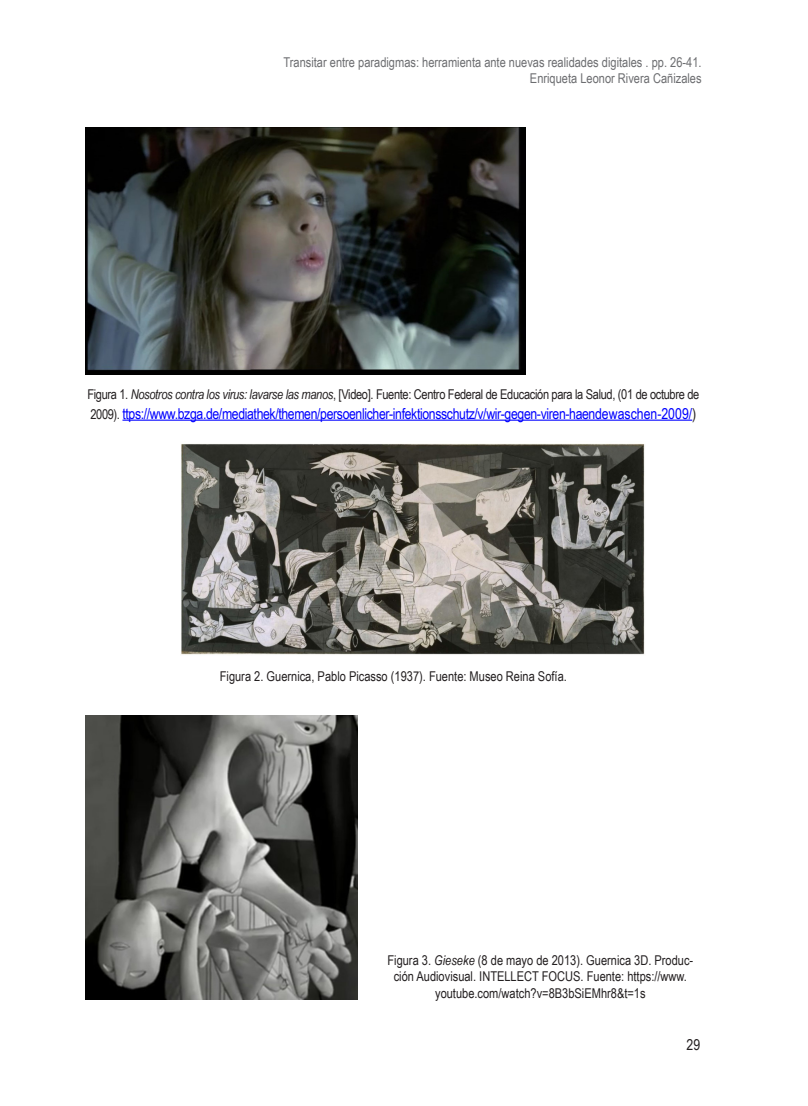
<style>
.page{position:relative;width:808px;height:1106px;background:#fff}
.page>*{position:absolute;margin:0;border:0;box-sizing:border-box;transform-origin:0 0}
.pie_de_imagen{font:15px "Arial Narrow";letter-spacing:-.025em;color:#00f}
.t1{font:15px "Arial Narrow";color:#231f20}
.pie_de_imagen-2{font:13.5px/16.5px "Arial Narrow";color:#231f20;text-align:center}
.pie_de_imagen-3{font:13.5px "Arial Narrow";letter-spacing:-.025em;color:#231f20}
.t2{font:13.5px/16.2px "Arial Narrow";color:#6c6d70;text-align:right}
.s1{font-style:italic}
.s2{font-size:13.5px;color:#231f20}
.s3{color:#231f20}
</style>
<div class="page">
<img style="left:85px;top:128px;width:441px;height:246px">
<hr style="left:122px;top:419px;width:570px;height:2px;background:#00f">
<img style="left:85px;top:715px;width:272px;height:284px">
<img style="left:181px;top:444px;width:464px;height:211px">
<p class="t2" style="left:283px;top:54px;width:420px">Transitar entre paradigmas: herramienta ante nuevas realidades digitales . pp. 26-41.<br>Enriqueta Leonor Rivera Cañizales</p>
<p class="pie_de_imagen-3" style="left:87px;top:384px;width:613px">Figura 1. <span class="s1">Nosotros contra los virus: lavarse las manos</span>, [Video]. Fuente: Centro Federal de Educación para la Salud, (01 de octubre de</p>
<p class="pie_de_imagen" style="left:90px;top:402px;width:607px"><span class="s2">2009).</span> ttps://www.bzga.de/mediathek/themen/persoenlicher-infektionsschutz/v/wir-gegen-viren-haendewaschen-2009/<span class="s3">)</span></p>
<p class="pie_de_imagen-2" style="left:220px;top:668px;width:349px">Figura 2. Guernica, Pablo Picasso (1937). Fuente: Museo Reina Sofía.</p>
<p class="pie_de_imagen-2" style="left:387px;top:951px;width:307px">Figura 3. <span class="s1">Gieseke</span> (8 de mayo de 2013). Guernica 3D. Produc&shy;ción Audiovisual. INTELLECT FOCUS. Fuente: https://www. youtube.com/watch?v=8B3bSiEMhr8&amp;t=1s</p>
<p class="t1" style="left:686px;top:1034px;width:15px">29</p>
</div>
